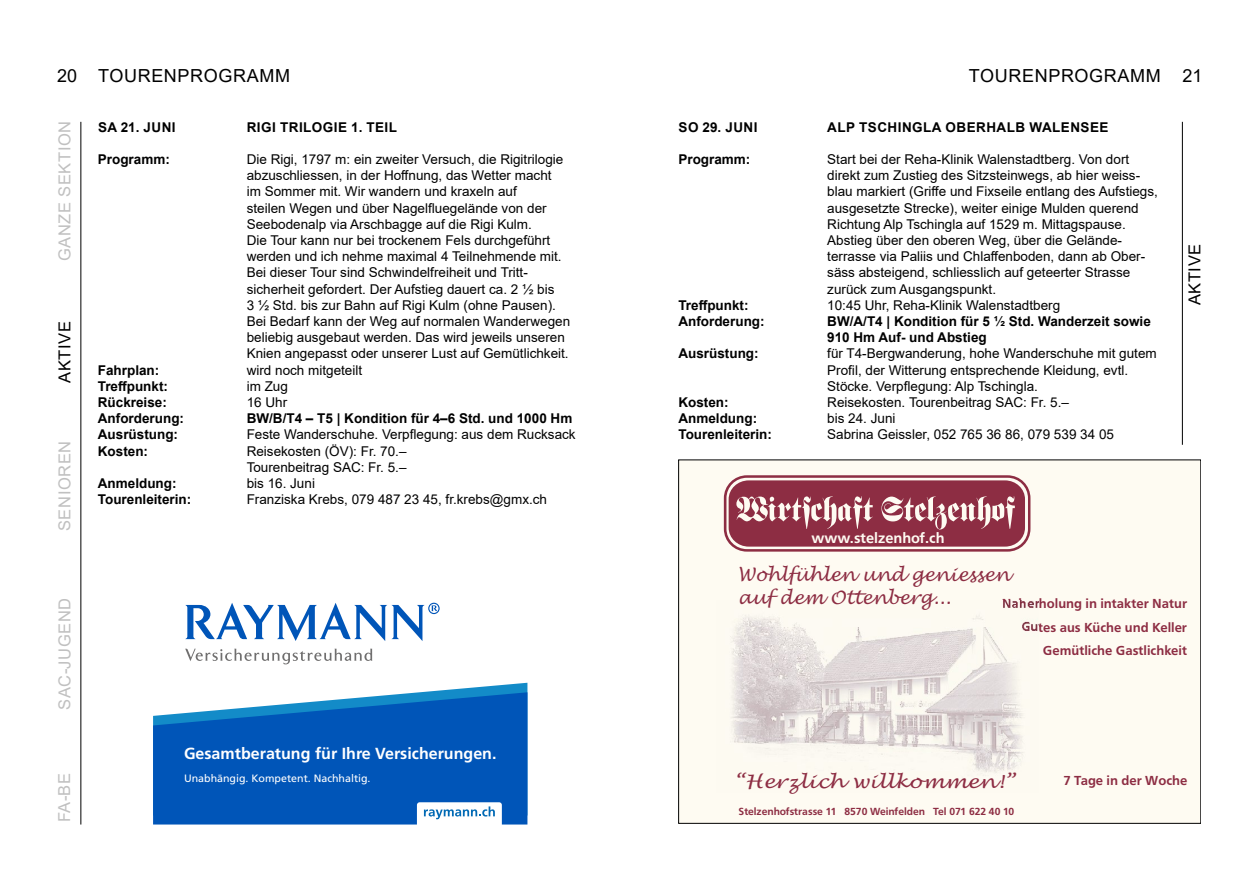
<style>
.page{position:relative;width:1259px;height:893px;background:#fff}
.page>*{position:absolute;margin:0;border:0;box-sizing:border-box;transform-origin:0 0}
.t1{font:18.3px/23.4px "Lucida Handwriting";color:#8d2d43}
.t2{font:18.15px "Lucida Handwriting";color:#8d2d43;scale:1.15 1}
.t3{font:18px "Arial";letter-spacing:.035em;color:#000}
.t4{font:16.5px "Arial";letter-spacing:.035em;color:#c0c0c0}
.t5{font:16.5px "Arial";letter-spacing:.035em;color:#000}
.t6{font:700 16.05px "Frutiger LT Std";color:#fff}
.t7{font:15.15px "Frutus T Med";color:#fefbf2}
.t8{font:13.65px/23.1px "Frutus T Med";color:#8d2d43;text-align:right}
.t9{font:13.5px/16.2px "Arial";color:#000}
.t10{font:700 13.5px/16.2px "Arial";color:#000}
.t11{font:700 13.5px "Arial";letter-spacing:.035em;color:#000}
.t12{font:10.65px "Frutus T Med";color:#8d2d43}
.t13{font:10.65px "Frutiger LT Std";color:#fff}
</style>
<div class="page">
<hr style="left:80px;top:122px;width:1px;height:702px;background:#000">
<svg style="left:423px;top:683px;width:104px;height:9px"></svg>
<svg style="left:153px;top:692px;width:374px;height:132px;background:#1364be"></svg>
<svg style="left:185px;top:649px;width:187px;height:15px"></svg>
<svg style="left:185px;top:603px;width:254px;height:38px"></svg>
<svg style="left:417px;top:802px;width:85px;height:22px"></svg>
<hr style="left:1182px;top:122px;width:1px;height:323px;background:#000">
<div style="left:678px;top:460px;width:522px;height:363px;background:#fefbf2"></div>
<svg style="left:724px;top:475px;width:306px;height:77px"></svg>
<img style="left:730px;top:601px;width:308px;height:172px">
<h3 class="t3" style="left:57px;top:64px;width:22px">20</h3>
<p class="t4" style="left:53px;top:261px;width:142px;rotate:-90deg">GANZE SEKTION</p>
<p class="t5" style="left:53px;top:383px;width:63px;rotate:-90deg">AKTIVE</p>
<p class="t4" style="left:53px;top:531px;width:92px;rotate:-90deg">SENIOREN</p>
<p class="t4" style="left:53px;top:710px;width:113px;rotate:-90deg">SAC-JUGEND</p>
<p class="t4" style="left:53px;top:822px;width:51px;rotate:-90deg">FA-BE</p>
<h3 class="t3" style="left:98px;top:64px;width:193px">TOURENPROGRAMM</h3>
<h3 class="t3" style="left:969px;top:64px;width:235px">TOURENPROGRAMM 21</h3>
<p class="t10" style="left:98px;top:119px;width:79px">SA 21. JUNI</p>
<p class="t11" style="left:247px;top:117px;width:152px">RIGI TRILOGIE 1. TEIL</p>
<p class="t10" style="left:98px;top:151px;width:74px">Programm:</p>
<p class="t9" style="left:247px;top:151px;width:325px">Die Rigi, 1797 m: ein zweiter Versuch, die Rigitrilogie abzuschliessen, in der Hoffnung, das Wetter macht<br>im Sommer mit. Wir wandern und kraxeln auf<br>steilen Wegen und über Nagelfluegelände von der Seebodenalp via Arschbagge auf die Rigi Kulm.<br>Die Tour kann nur bei trockenem Fels durchgeführt werden und ich nehme maximal 4 Teilnehmende mit.<br>Bei dieser Tour sind Schwindelfreiheit und Tritt&shy;sicherheit gefordert. Der Aufstieg dauert ca. 2 ½ bis<br>3 ½ Std. bis zur Bahn auf Rigi Kulm (ohne Pausen).<br>Bei Bedarf kann der Weg auf normalen Wanderwegen beliebig ausgebaut werden. Das wird jeweils unseren Knien angepasst oder unserer Lust auf Gemütlichkeit.</p>
<p class="t10" style="left:98px;top:362px;width:63px">Fahrplan:</p>
<p class="t9" style="left:247px;top:362px;width:117px">wird noch mitgeteilt</p>
<p class="t10" style="left:98px;top:378px;width:72px">Treffpunkt:</p>
<p class="t9" style="left:247px;top:378px;width:43px">im Zug</p>
<p class="t10" style="left:98px;top:394px;width:71px">Rückreise:</p>
<p class="t9" style="left:247px;top:394px;width:42px">16 Uhr</p>
<p class="t10" style="left:98px;top:411px;width:88px">Anforderung:</p>
<p class="t10" style="left:247px;top:411px;width:327px">BW/B/T4 – T5 | Kondition für 4–6 Std. und 1000 Hm</p>
<p class="t10" style="left:98px;top:427px;width:82px">Ausrüstung:</p>
<p class="t9" style="left:247px;top:427px;width:330px">Feste Wanderschuhe. Verpflegung: aus dem Rucksack</p>
<p class="t10" style="left:98px;top:443px;width:52px">Kosten:</p>
<p class="t9" style="left:247px;top:443px;width:161px">Reisekosten (ÖV): Fr. 70.–<br>Tourenbeitrag SAC: Fr. 5.–</p>
<p class="t10" style="left:98px;top:475px;width:80px">Anmeldung:</p>
<p class="t9" style="left:247px;top:475px;width:70px">bis 16. Juni</p>
<p class="t10" style="left:98px;top:492px;width:95px">Tourenleiterin:</p>
<p class="t9" style="left:247px;top:491px;width:302px">Franziska Krebs, 079 487 23 45, fr.krebs@gmx.ch</p>
<p class="t6" style="left:184px;top:744px;width:314px">Gesamtberatung für Ihre Versicherungen.</p>
<p class="t13" style="left:184px;top:772px;width:188px">Unabhängig. Kompetent. Nachhaltig.</p>
<p class="t10" style="left:678px;top:119px;width:80px">SO 29. JUNI</p>
<p class="t11" style="left:827px;top:117px;width:283px">ALP TSCHINGLA OBERHALB WALENSEE</p>
<p class="t10" style="left:678px;top:151px;width:74px">Programm:</p>
<p class="t9" style="left:827px;top:151px;width:332px">Start bei der Reha-Klinik Walenstadtberg. Von dort direkt zum Zustieg des Sitzsteinwegs, ab hier weiss&shy;blau markiert (Griffe und Fixseile entlang des Aufstiegs, ausgesetzte Strecke), weiter einige Mulden querend Richtung Alp Tschingla auf 1529 m. Mittagspause.<br>Abstieg über den oberen Weg, über die Gelände&shy;terrasse via Paliis und Chlaffenboden, dann ab Ober&shy;säss absteigend, schliesslich auf geteerter Strasse zurück zum Ausgangspunkt.</p>
<p class="t10" style="left:678px;top:297px;width:72px">Treffpunkt:</p>
<p class="t9" style="left:827px;top:297px;width:234px">10:45 Uhr, Reha-Klinik Walenstadtberg</p>
<p class="t10" style="left:678px;top:313px;width:88px">Anforderung:</p>
<p class="t10" style="left:827px;top:313px;width:325px">BW/A/T4 | Kondition für 5 ½ Std. Wanderzeit sowie<br>910 Hm Auf- und Abstieg</p>
<p class="t10" style="left:678px;top:346px;width:82px">Ausrüstung:</p>
<p class="t9" style="left:827px;top:346px;width:331px">für T4-Bergwanderung, hohe Wanderschuhe mit gutem<br>Profil, der Witterung entsprechende Kleidung, evtl.<br>Stöcke. Verpflegung: Alp Tschingla.</p>
<p class="t10" style="left:678px;top:394px;width:52px">Kosten:</p>
<p class="t9" style="left:827px;top:394px;width:243px">Reisekosten. Tourenbeitrag SAC: Fr. 5.–</p>
<p class="t10" style="left:678px;top:411px;width:80px">Anmeldung:</p>
<p class="t9" style="left:827px;top:410px;width:70px">bis 24. Juni</p>
<p class="t10" style="left:678px;top:427px;width:95px">Tourenleiterin:</p>
<p class="t9" style="left:827px;top:427px;width:288px">Sabrina Geissler, 052 765 36 86, 079 539 34 05</p>
<p class="t5" style="left:1183px;top:305px;width:63px;rotate:-90deg">AKTIVE</p>
<p class="t7" style="left:811px;top:528px;width:134px">www.stelzenhof.ch</p>
<h1 class="t1" style="left:737px;top:564px;width:273px">Wohlfühlen und geniessen auf dem Ottenberg...</h1>
<p class="t8" style="left:1001px;top:593px;width:187px">Naherholung in intakter Natur<br>Gutes aus Küche und Keller<br>Gemütliche Gastlichkeit</p>
<h2 class="t2" style="left:734px;top:769px;width:245px">“Herzlich willkommen!”</h2>
<p class="t12" style="left:738px;top:805px;width:277px">Stelzenhofstrasse 11 8570 Weinfelden Tel 071 622 40 10</p>
<p class="t8" style="left:1063px;top:770px;width:125px">7 Tage in der Woche</p>
</div>
